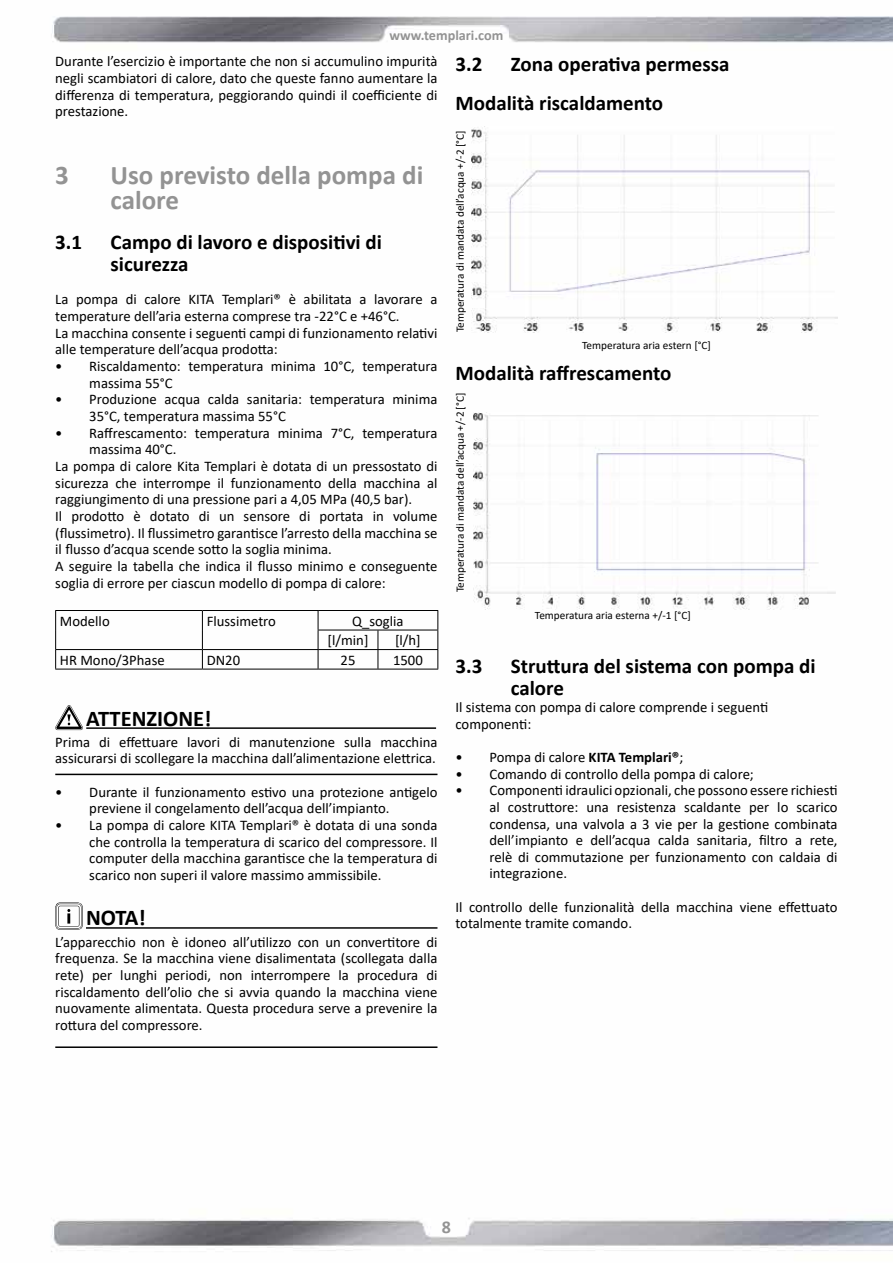
<style>
.page{position:relative;width:893px;height:1263px;background:#fff}
.page>*{position:absolute;margin:0;border:0;box-sizing:border-box;transform-origin:0 0}
.t1{font:700 27px/25.5px "Calibri";color:#939393}
.t2{font:700 22.5px "Calibri";color:#000}
.t3{font:700 21px/22.5px "Calibri";color:#000}
.t4{font:700 18px "Calibri";color:#939393}
.t5{font:14.7px/16.6px "Calibri";color:#000}
.t6{font:700 14.25px "Calibri";color:#939393}
.t7{font:11.25px "Calibri";color:#000}
.s1{font-weight:700}
</style>
<div class="page">
<img style="left:51px;top:16px;width:842px;height:1236px">
<hr style="left:86px;top:727px;width:350px;height:2px;background:#000">
<hr style="left:86px;top:927px;width:351px;height:2px;background:#000">
<hr style="left:55px;top:610px;width:147px;height:1px;background:#000">
<hr style="left:202px;top:610px;width:116px;height:1px;background:#000">
<hr style="left:318px;top:610px;width:60px;height:1px;background:#000">
<hr style="left:378px;top:610px;width:60px;height:1px;background:#000">
<hr style="left:318px;top:630px;width:60px;height:1px;background:#000">
<hr style="left:378px;top:630px;width:60px;height:1px;background:#000">
<hr style="left:55px;top:649px;width:147px;height:1px;background:#000">
<svg style="left:55px;top:611px;width:1px;height:58px"></svg>
<hr style="left:202px;top:649px;width:116px;height:1px;background:#000">
<svg style="left:202px;top:611px;width:1px;height:58px"></svg>
<hr style="left:318px;top:649px;width:60px;height:1px;background:#000">
<svg style="left:318px;top:611px;width:1px;height:58px"></svg>
<hr style="left:378px;top:649px;width:60px;height:1px;background:#000">
<svg style="left:378px;top:630px;width:1px;height:39px"></svg>
<svg style="left:437px;top:611px;width:1px;height:58px"></svg>
<hr style="left:55px;top:669px;width:147px;height:1px;background:#000">
<hr style="left:202px;top:669px;width:116px;height:1px;background:#000">
<hr style="left:318px;top:669px;width:60px;height:1px;background:#000">
<hr style="left:378px;top:669px;width:60px;height:1px;background:#000">
<svg style="left:55px;top:705px;width:28px;height:25px"></svg>
<hr style="left:55px;top:774px;width:382px;height:1px;background:#000">
<svg style="left:55px;top:902px;width:28px;height:28px"></svg>
<hr style="left:55px;top:1046px;width:382px;height:2px;background:#000">
<img style="left:472px;top:127px;width:366px;height:206px">
<img style="left:474px;top:413px;width:364px;height:196px">
<p class="t6" style="left:390px;top:25px;width:115px">www.templari.com</p>
<p class="t5" style="left:55px;top:53px;width:384px;text-align:justify">Durante l’esercizio è importante che non si accumulino impurità negli scambiatori di calore, dato che queste fanno aumentare la differenza di temperatura, peggiorando quindi il coefficiente di prestazione.</p>
<h3 class="t3" style="left:455px;top:44px;width:276px;line-height:39.2px;text-indent:55px">Zona operativa permessa<br>Modalità riscaldamento</h3>
<p class="t7" style="left:452px;top:332px;width:203px;rotate:-90deg">Temperatura di mandata dell’acqua +/-2 [°C]</p>
<p class="t7" style="left:582px;top:337px;width:130px">Temperatura aria estern [°C]</p>
<h3 class="t3" style="left:455px;top:362px;width:217px">Modalità raffrescamento</h3>
<p class="t7" style="left:452px;top:592px;width:201px;rotate:-90deg">Temperatura di mandata dell’acqua +/-2 [°C]</p>
<p class="t7" style="left:535px;top:607px;width:157px">Temperatura aria esterna +/-1 [°C]</p>
<h3 class="t3" style="left:455px;top:654px;width:28px">3.3</h3>
<h3 class="t3" style="left:511px;top:654px;width:306px">Struttura del sistema con pompa di calore</h3>
<p class="t5" style="left:455px;top:698px;width:314px">Il sistema con pompa di calore comprende i seguenti componenti:</p>
<p class="t5" style="left:455px;top:748px;width:229px">• Pompa di calore <span class="s1">KITA Templari®</span>;</p>
<p class="t5" style="left:455px;top:765px;width:300px">• Comando di controllo della pompa di calore;</p>
<p class="t5" style="left:489px;top:782px;width:350px;text-align:justify;text-indent:-34px">• Componenti idraulici opzionali, che possono essere richiesti al costruttore: una resistenza scaldante per lo scarico condensa, una valvola a 3 vie per la gestione combinata dell’impianto e dell’acqua calda sanitaria, filtro a rete, relè di commutazione per funzionamento con caldaia di integrazione.</p>
<p class="t5" style="left:455px;top:898px;width:384px">Il controllo delle funzionalità della macchina viene effettuato totalmente tramite comando.</p>
<h3 class="t3" style="left:455px;top:53px;width:28px">3.2</h3>
<h1 class="t1" style="left:55px;top:162px;width:15px">3</h1>
<h1 class="t1" style="left:111px;top:162px;width:314px">Uso previsto della pompa di calore</h1>
<h3 class="t3" style="left:55px;top:230px;width:28px">3.1</h3>
<h3 class="t3" style="left:111px;top:230px;width:273px">Campo di lavoro e dispositivi di sicurezza</h3>
<p class="t5" style="left:55px;top:291px;width:384px">La pompa di calore KITA Templari® è abilitata a lavorare a temperature dell’aria esterna comprese tra -22°C e +46°C.<br>La macchina consente i seguenti campi di funzionamento relativi alle temperature dell’acqua prodotta:</p>
<p class="t5" style="left:89px;top:357px;width:350px;text-indent:-34px">• Riscaldamento: temperatura minima 10°C, temperatura massima 55°C</p>
<p class="t5" style="left:89px;top:391px;width:350px;text-indent:-34px">• Produzione acqua calda sanitaria: temperatura minima<br>35°C, temperatura massima 55°C</p>
<p class="t5" style="left:55px;top:424px;width:384px">• Raffrescamento: temperatura minima 7°C, temperatura</p>
<p class="t5" style="left:89px;top:441px;width:89px">massima 40°C.</p>
<p class="t5" style="left:55px;top:457px;width:384px">La pompa di calore Kita Templari è dotata di un pressostato di</p>
<p class="t5" style="left:55px;top:474px;width:384px">sicurezza che interrompe il funzionamento della macchina al</p>
<p class="t5" style="left:55px;top:491px;width:358px">raggiungimento di una pressione pari a 4,05 MPa (40,5 bar).</p>
<p class="t5" style="left:55px;top:507px;width:384px">Il prodotto è dotato di un sensore di portata in volume</p>
<p class="t5" style="left:55px;top:524px;width:384px">(flussimetro). Il flussimetro garantisce l’arresto della macchina se</p>
<p class="t5" style="left:55px;top:541px;width:278px">il flusso d’acqua scende sotto la soglia minima.</p>
<p class="t5" style="left:55px;top:557px;width:384px">A seguire la tabella che indica il flusso minimo e conseguente</p>
<p class="t5" style="left:55px;top:574px;width:332px">soglia di errore per ciascun modello di pompa di calore:</p>
<p class="t5" style="left:60px;top:612px;width:51px">Modello</p>
<p class="t5" style="left:207px;top:612px;width:71px">Flussimetro</p>
<p class="t5" style="left:328px;top:611px;width:78px;line-height:19.5px;text-indent:25px">Q_soglia [l/min]</p>
<p class="t5" style="left:395px;top:632px;width:27px">[l/h]</p>
<p class="t5" style="left:60px;top:651px;width:106px">HR Mono/3Phase</p>
<p class="t5" style="left:207px;top:651px;width:35px">DN20</p>
<p class="t5" style="left:341px;top:651px;width:16px">25</p>
<p class="t5" style="left:393px;top:651px;width:31px">1500</p>
<h2 class="t2" style="left:86px;top:702px;width:127px">ATTENZIONE!</h2>
<p class="t5" style="left:55px;top:733px;width:384px">Prima di effettuare lavori di manutenzione sulla macchina assicurarsi di scollegare la macchina dall’alimentazione elettrica.</p>
<p class="t5" style="left:89px;top:783px;width:350px;text-indent:-34px">• Durante il funzionamento estivo una protezione antigelo previene il congelamento dell’acqua dell’impianto.</p>
<p class="t5" style="left:89px;top:816px;width:350px;text-align:justify;text-indent:-34px">• La pompa di calore KITA Templari® è dotata di una sonda che controlla la temperatura di scarico del compressore. Il computer della macchina garantisce che la temperatura di scarico non superi il valore massimo ammissibile.</p>
<h2 class="t2" style="left:86px;top:902px;width:61px">NOTA!</h2>
<p class="t5" style="left:55px;top:933px;width:384px;text-align:justify">L’apparecchio non è idoneo all’utilizzo con un convertitore di frequenza. Se la macchina viene disalimentata (scollegata dalla rete) per lunghi periodi, non interrompere la procedura di riscaldamento dell’olio che si avvia quando la macchina viene nuovamente alimentata. Questa procedura serve a prevenire la rottura del compressore.</p>
<p class="t4" style="left:442px;top:1214px;width:11px">8</p>
</div>
